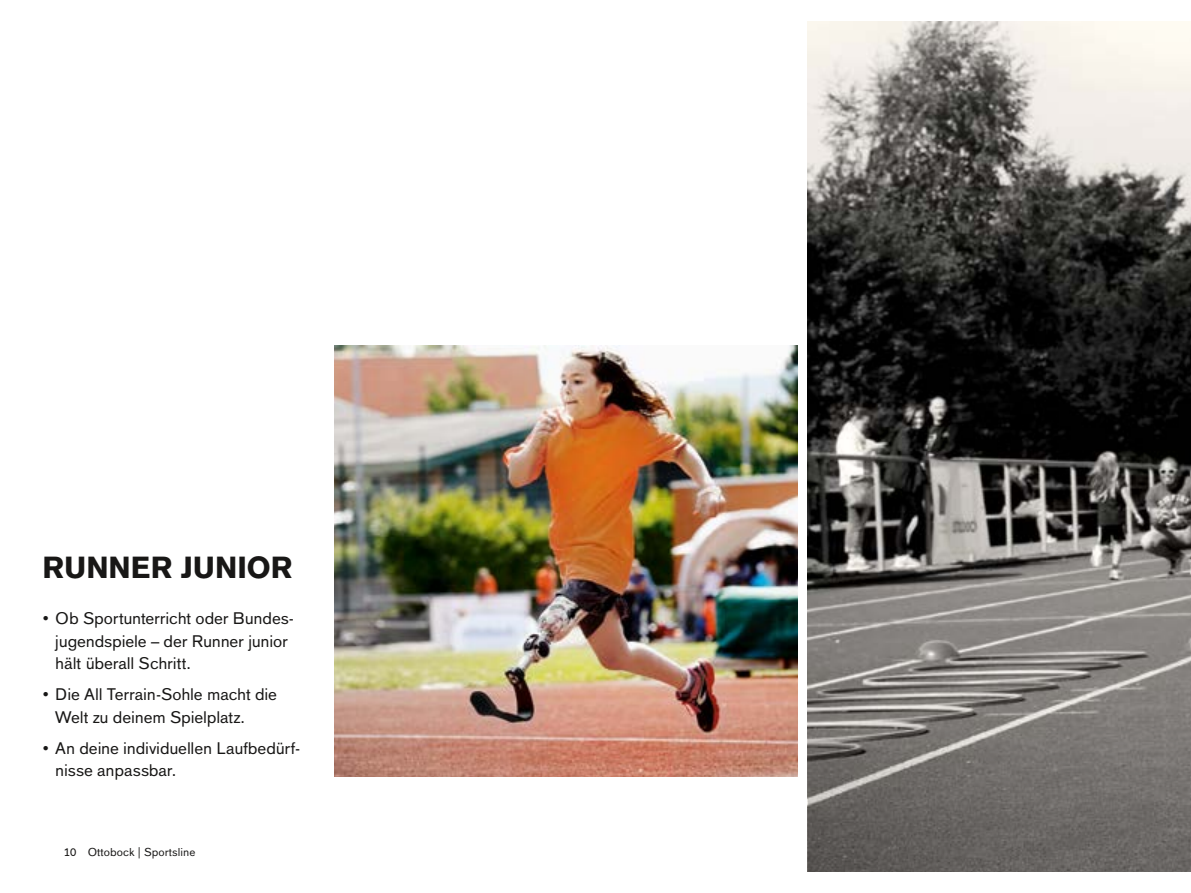
<style>
.page{position:relative;width:1191px;height:893px;background:#fff}
.page>*{position:absolute;margin:0;border:0;box-sizing:border-box;transform-origin:0 0}
.t1{font:700 30px "OBO Sans";color:#181716}
.t2{font:16.5px/22.5px "OBO Sans";letter-spacing:-.01em;color:#181716}
.t3{font:11.25px "OBO Sans";letter-spacing:.005em;color:#181716}
</style>
<div class="page">
<img style="left:807px;top:21px;width:384px;height:633px">
<img style="left:334px;top:345px;width:464px;height:431px">
<svg style="left:807px;top:654px;width:384px;height:218px;background:#787572"></svg>
<h1 class="t1" style="left:43px;top:550px;width:251px">RUNNER JUNIOR</h1>
<p class="t2" style="left:55px;top:607px;width:240px;text-indent:-13px">• Ob Sportunterricht oder Bundes&shy;jugendspiele – der Runner junior hält überall Schritt.</p>
<p class="t2" style="left:55px;top:683px;width:223px;text-indent:-13px">• Die All Terrain-Sohle macht die<br>Welt zu deinem Spielplatz.</p>
<p class="t2" style="left:55px;top:737px;width:246px;text-indent:-13px">• An deine individuellen Laufbedürf&shy;nisse anpassbar.</p>
<p class="t3" style="left:64px;top:845px;width:133px">10 Ottobock | Sportsline</p>
</div>
